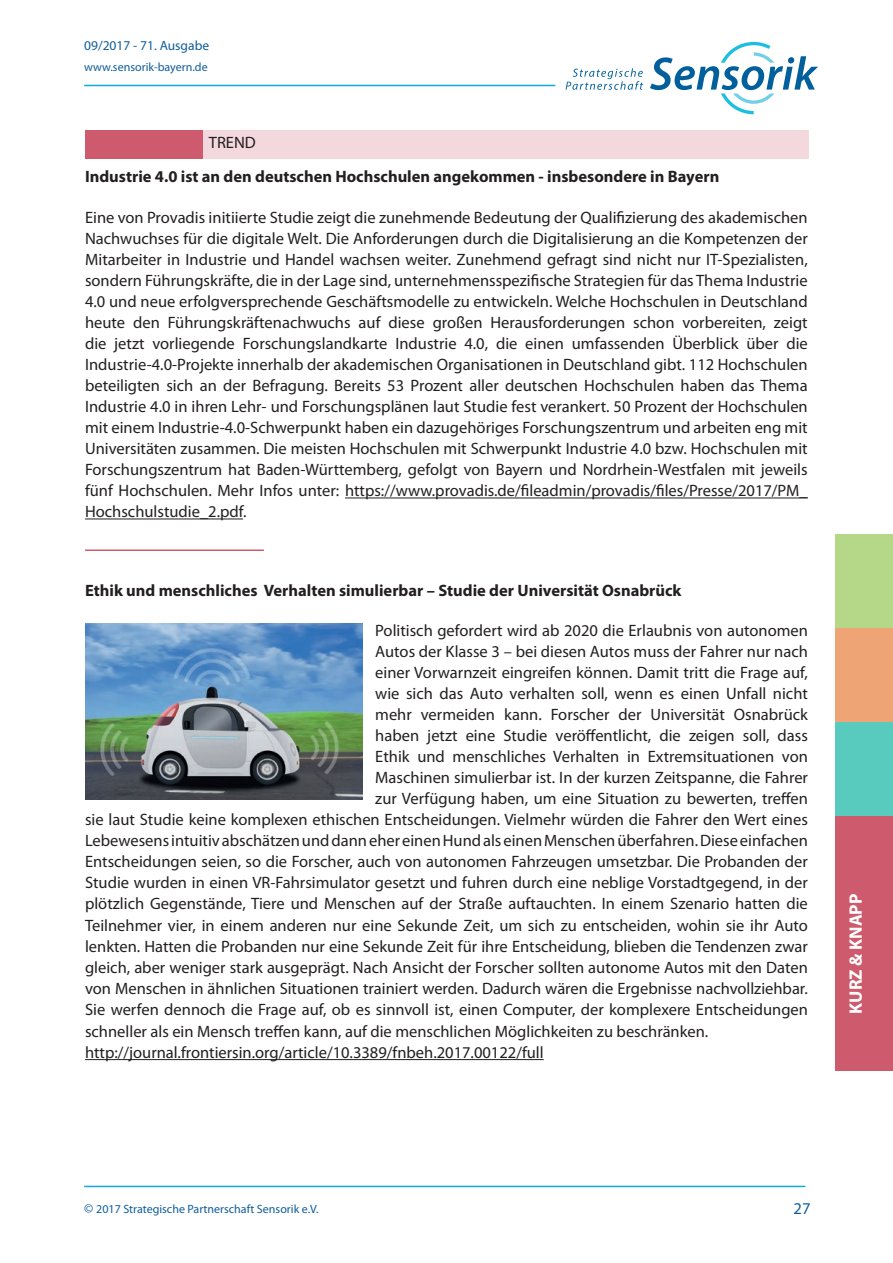
<style>
.page{position:relative;width:893px;height:1263px;background:#fff}
.page>*{position:absolute;margin:0;border:0;box-sizing:border-box;transform-origin:0 0}
.t1{font:700 18px "Myriad Pro";color:#fff}
.t2{font:16.5px/21px "Myriad Pro";color:#231f20;text-align:justify}
.t3{font:700 16.5px "Myriad Pro";color:#231f20}
.t4{font:16.5px "Myriad Pro";color:#105e9c}
.t5{font:13.5px "Myriad Pro";color:#105e9c}
.t6{font:12px "Myriad Pro";color:#105e9c}
.s1{font-size:13.5px}
</style>
<div class="page">
<hr style="left:84px;top:85px;width:471px;height:1px;background:#11a9de">
<hr style="left:84px;top:1186px;width:721px;height:1px;background:#11a9de">
<div style="left:835px;top:816px;width:58px;height:255px;background:#ce5a6d"></div>
<div style="left:835px;top:534px;width:58px;height:94px;background:#b5d888"></div>
<div style="left:835px;top:628px;width:58px;height:94px;background:#eea475"></div>
<div style="left:835px;top:722px;width:58px;height:94px;background:#58cbbe"></div>
<svg style="left:566px;top:68px;width:77px;height:22px"></svg>
<svg style="left:650px;top:42px;width:168px;height:72px"></svg>
<hr style="left:345px;top:497px;width:463px;height:1px;background:#231f20">
<hr style="left:85px;top:518px;width:158px;height:1px;background:#231f20">
<hr style="left:85px;top:1059px;width:459px;height:1px;background:#231f20">
<div style="left:85px;top:131px;width:723px;height:28px;background:#ce5a6d"></div>
<div style="left:203px;top:129px;width:605px;height:32px;background:#f3d8dd"></div>
<hr style="left:85px;top:549px;width:179px;height:2px;background:#ce5a6d">
<img style="left:85px;top:624px;width:277px;height:176px">
<p class="t5" style="left:84px;top:38px;width:126px">09/2017 - 71. Ausgabe</p>
<p class="t6" style="left:84px;top:60px;width:125px">www.sensorik-bayern.de</p>
<p class="t2" style="left:209px;top:133px;width:49px">TREND</p>
<p class="t3" style="left:85px;top:168px;width:636px">Industrie 4.0 ist an den deutschen Hochschulen angekommen - insbesondere in Bayern</p>
<p class="t2" style="left:85px;top:208px;width:724px">Eine von Provadis initiierte Studie zeigt die zunehmende Bedeutung der Qualifizierung des akademischen Nachwuchses für die digitale Welt. Die Anforderungen durch die Digitalisierung an die Kompetenzen der Mitarbeiter in Industrie und Handel wachsen weiter. Zunehmend gefragt sind nicht nur IT-Spezialisten, sondern Führungskräfte, die in der Lage sind, unternehmensspezifische Strategien für das Thema Industrie 4.0 und neue erfolgversprechende Geschäftsmodelle zu entwickeln. Welche Hochschulen in Deutschland heute den Führungskräftenachwuchs auf diese großen Herausforderungen schon vorbereiten, zeigt die jetzt vorliegende Forschungslandkarte Industrie 4.0, die einen umfassenden Überblick über die Industrie-4.0-Projekte innerhalb der akademischen Organisationen in Deutschland gibt. 112 Hochschulen beteiligten sich an der Befragung. Bereits 53 Prozent aller deutschen Hochschulen haben das Thema Industrie 4.0 in ihren Lehr- und Forschungsplänen laut Studie fest verankert. 50 Prozent der Hochschulen mit einem Industrie-4.0-Schwerpunkt haben ein dazugehöriges Forschungszentrum und arbeiten eng mit Universitäten zusammen. Die meisten Hochschulen mit Schwerpunkt Industrie 4.0 bzw. Hochschulen mit Forschungszentrum hat Baden-Württemberg, gefolgt von Bayern und Nordrhein-Westfalen mit jeweils fünf Hochschulen. Mehr Infos unter: https://www.provadis.de/fileadmin/provadis/files/Presse/2017/PM_ Hochschulstudie_2.pdf.</p>
<p class="t3" style="left:85px;top:581px;width:598px">Ethik und menschliches Verhalten simulierbar – Studie der Universität Osnabrück</p>
<p class="t2" style="left:85px;top:621px;width:724px;text-align:right">Politisch gefordert wird ab 2020 die Erlaubnis von autonomen<br>Autos der Klasse 3 – bei diesen Autos muss der Fahrer nur nach<br>einer Vorwarnzeit eingreifen können. Damit tritt die Frage auf,<br>wie sich das Auto verhalten soll, wenn es einen Unfall nicht<br>mehr vermeiden kann. Forscher der Universität Osnabrück<br>haben jetzt eine Studie veröffentlicht, die zeigen soll, dass<br>Ethik und menschliches Verhalten in Extremsituationen von<br>Maschinen simulierbar ist. In der kurzen Zeitspanne, die Fahrer<br>zur Verfügung haben, um eine Situation zu bewerten, treffen<br>sie laut Studie keine komplexen ethischen Entscheidungen. Vielmehr würden die Fahrer den Wert eines Lebewesens intuitiv abschätzen und dann eher einen Hund als einen Menschen überfahren. Diese einfachen Entscheidungen seien, so die Forscher, auch von autonomen Fahrzeugen umsetzbar. Die Probanden der Studie wurden in einen VR-Fahrsimulator gesetzt und fuhren durch eine neblige Vorstadtgegend, in der plötzlich Gegenstände, Tiere und Menschen auf der Straße auftauchten. In einem Szenario hatten die Teilnehmer vier, in einem anderen nur eine Sekunde Zeit, um sich zu entscheiden, wohin sie ihr Auto lenkten. Hatten die Probanden nur eine Sekunde Zeit für ihre Entscheidung, blieben die Tendenzen zwar gleich, aber weniger stark ausgeprägt. Nach Ansicht der Forscher sollten autonome Autos mit den Daten von Menschen in ähnlichen Situationen trainiert werden. Dadurch wären die Ergebnisse nachvollziehbar.<br>Sie werfen dennoch die Frage auf, ob es sinnvoll ist, einen Computer, der komplexere Entscheidungen</p>
<p class="t2" style="left:85px;top:1021px;width:625px">schneller als ein Mensch treffen kann, auf die menschlichen Möglichkeiten zu beschränken. http://journal.frontiersin.org/article/10.3389/fnbeh.2017.00122/full</p>
<p class="t1" style="left:845px;top:1014px;width:122px;rotate:-90deg">KURZ &amp; KNAPP</p>
<p class="t6" style="left:84px;top:1203px;width:236px"><span class="s1">©</span> 2017 Strategische Partnerschaft Sensorik e.V.</p>
<p class="t4" style="left:793px;top:1199px;width:18px">27</p>
</div>
